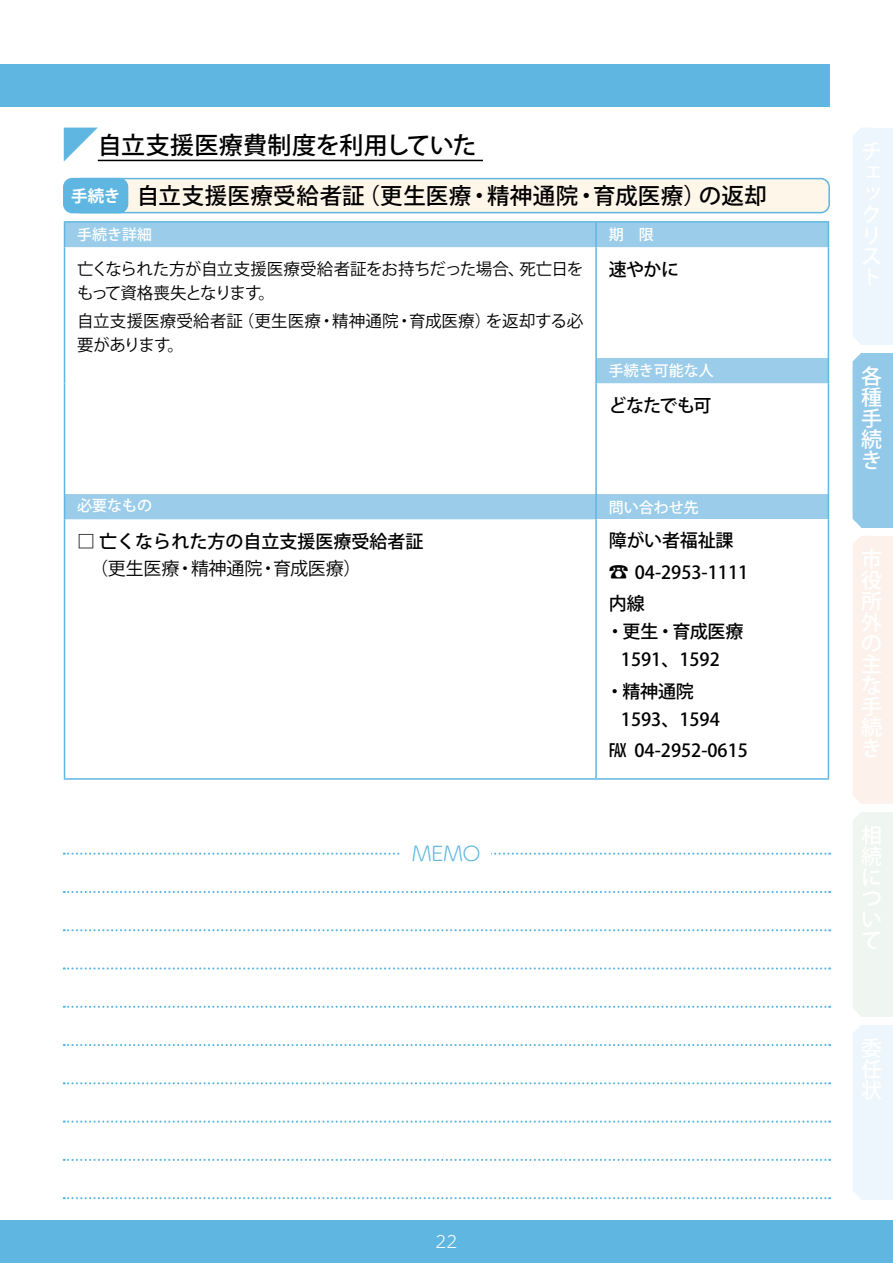
<style>
.page{position:relative;width:893px;height:1263px;background:#fff}
.page>*{position:absolute;margin:0;border:0;box-sizing:border-box;transform-origin:0 0}
.t1{font:500 24px "Koz Go Pro";letter-spacing:.01em;color:#000}
.t2{font:500 22.5px "Koz Go Pro";letter-spacing:.015em;color:#000}
.t3{font:500 21px/21px "Koz Go Pro";color:#fff;text-align:justify}
.t4{font:300 19.5px "UD Shin M Go Pr 6 N";color:#5fb7e1}
.t5{font:500 18px/31.2px "Koz Go Pro";color:#000}
.t6{font:18px "Koz Go Pro";letter-spacing:-.01em;color:#000}
.t7{font:16.5px/24px "Koz Go Pro";letter-spacing:-.035em;color:#000}
.t8{font:16.5px/24px "Koz Go Pro";letter-spacing:-.01em;color:#000}
.t9{font:300 16.5px "UD Shin M Go Pr 6 N";color:#fff}
.t10{font:500 15px "Koz Go Pro";color:#fff}
.s1{font-weight:700;font-size:16.5px;color:#fff}
.s2{font-size:19.8px}
</style>
<div class="page">
<div style="left:0;top:1220px;width:893px;height:43px;background:#5fb7e1"></div>
<div style="left:0;top:64px;width:829px;height:42px;background:#5fb7e1"></div>
<svg style="left:64px;top:853px;width:766px;height:2px"></svg>
<svg style="left:64px;top:891px;width:766px;height:2px"></svg>
<svg style="left:64px;top:929px;width:766px;height:2px"></svg>
<svg style="left:64px;top:967px;width:766px;height:2px"></svg>
<svg style="left:64px;top:1006px;width:766px;height:2px"></svg>
<svg style="left:64px;top:1044px;width:766px;height:2px"></svg>
<div style="left:402px;top:841px;width:89px;height:25px;background:#fff"></div>
<svg style="left:64px;top:1082px;width:766px;height:2px"></svg>
<svg style="left:64px;top:1120px;width:766px;height:3px"></svg>
<svg style="left:64px;top:1197px;width:766px;height:2px"></svg>
<svg style="left:64px;top:1159px;width:766px;height:2px"></svg>
<hr style="left:98px;top:160px;width:385px;height:1px;background:#000">
<svg style="left:64px;top:128px;width:34px;height:34px"></svg>
<div style="left:65px;top:223px;width:763px;height:296px;background:#9bcdea"></div>
<svg style="left:65px;top:247px;width:530px;height:531px"></svg>
<svg style="left:597px;top:247px;width:231px;height:247px"></svg>
<hr style="left:64px;top:247px;width:1px;height:111px;background:#5fb7e1">
<svg style="left:64px;top:358px;width:1px;height:25px"></svg>
<hr style="left:64px;top:383px;width:1px;height:111px;background:#5fb7e1">
<svg style="left:64px;top:494px;width:1px;height:25px"></svg>
<hr style="left:64px;top:519px;width:1px;height:259px;background:#5fb7e1">
<hr style="left:64px;top:778px;width:532px;height:2px;background:#5fb7e1">
<hr style="left:595px;top:247px;width:2px;height:111px;background:#5fb7e1">
<hr style="left:828px;top:247px;width:1px;height:111px;background:#5fb7e1">
<hr style="left:595px;top:358px;width:2px;height:25px;background:#5fb7e1">
<svg style="left:828px;top:358px;width:1px;height:25px"></svg>
<hr style="left:595px;top:383px;width:2px;height:111px;background:#5fb7e1">
<hr style="left:828px;top:383px;width:1px;height:111px;background:#5fb7e1">
<hr style="left:595px;top:494px;width:2px;height:25px;background:#5fb7e1">
<svg style="left:828px;top:494px;width:1px;height:25px"></svg>
<hr style="left:595px;top:519px;width:2px;height:259px;background:#5fb7e1">
<hr style="left:828px;top:519px;width:1px;height:259px;background:#5fb7e1">
<hr style="left:596px;top:778px;width:233px;height:2px;background:#5fb7e1">
<hr style="left:64px;top:221px;width:532px;height:2px;background:#5fb7e1">
<svg style="left:64px;top:223px;width:1px;height:24px"></svg>
<hr style="left:596px;top:221px;width:233px;height:2px;background:#5fb7e1">
<hr style="left:595px;top:223px;width:2px;height:24px;background:#5fb7e1">
<svg style="left:828px;top:223px;width:1px;height:24px"></svg>
<div style="left:72px;top:179px;width:757px;height:34px;background:#fff6ea;border-radius:9px"></div>
<div style="left:72px;top:178px;width:758px;height:35px;border:2px solid #5fb7e1;border-radius:9px"></div>
<div style="left:64px;top:179px;width:64px;height:34px;background:#5fb7e1;border-radius:9px"></div>
<div style="left:63px;top:178px;width:65px;height:35px;border:2px solid #5fb7e1;border-radius:9px"></div>
<div style="left:853px;top:128px;width:8px;height:216px;background:#ecf6fc"></div>
<div style="left:861px;top:128px;width:32px;height:216px;background:#ecf6fc"></div>
<svg style="left:853px;top:353px;width:8px;height:174px"></svg>
<div style="left:861px;top:353px;width:32px;height:174px;background:#92c9e9"></div>
<div style="left:853px;top:536px;width:8px;height:267px;background:#fcf2eb"></div>
<div style="left:861px;top:536px;width:32px;height:268px;background:#fcf2eb"></div>
<svg style="left:853px;top:1025px;width:8px;height:174px"></svg>
<div style="left:861px;top:1025px;width:32px;height:174px;background:#ecf6fc"></div>
<div style="left:853px;top:813px;width:8px;height:203px;background:#eff5f0"></div>
<div style="left:861px;top:812px;width:32px;height:204px;background:#eff5f0"></div>
<h1 class="t1" style="left:98px;top:129px;width:380px">自立支援医療費制度を利用していた</h1>
<p class="t2" style="left:71px;top:181px;width:697px"><span class="s1">手続き</span> 自立支援医療受給者証（更生医療・精神通院・育成医療）の返却</p>
<p class="t10" style="left:77px;top:225px;width:77px">手続き詳細</p>
<p class="t10" style="left:609px;top:225px;width:46px">期　限</p>
<p class="t7" style="left:77px;top:257px;width:507px">亡くなられた方が自立支援医療受給者証をお持ちだった場合、死亡日をもって資格喪失となります。</p>
<p class="t8" style="left:77px;top:309px;width:508px">自立支援医療受給者証（更生医療・精神通院・育成医療）を返却する必要があります。</p>
<p class="t5" style="left:609px;top:255px;width:72px">速やかに</p>
<p class="t10" style="left:609px;top:361px;width:106px">手続き可能な人</p>
<p class="t5" style="left:609px;top:391px;width:104px">どなたでも可</p>
<p class="t10" style="left:77px;top:496px;width:77px">必要なもの</p>
<p class="t10" style="left:609px;top:497px;width:91px">問い合わせ先</p>
<p class="t5" style="left:77px;top:527px;width:348px">□ 亡くなられた方の自立支援医療受給者証</p>
<p class="t6" style="left:90px;top:557px;width:273px">（更生医療・精神通院・育成医療）</p>
<p class="t5" style="left:609px;top:526px;width:141px">障がい者福祉課<span class="s2">☎</span> 04-2953-1111内線</p>
<p class="t5" style="left:606px;top:618px;width:139px;line-height:28.2px;text-align:center">・更生・育成医療<br>1591、1592</p>
<p class="t5" style="left:621px;top:678px;width:100px;line-height:28.2px;text-indent:-15px">・精神通院<br>1593、1594</p>
<p class="t5" style="left:609px;top:736px;width:141px">FAX 04-2952-0615</p>
<p class="t4" style="left:412px;top:838px;width:70px">MEMO</p>
<p class="t3" style="left:861px;top:367px;width:22px">各種手続き</p>
<p class="t9" style="left:436px;top:1228px;width:23px">22</p>
</div>
